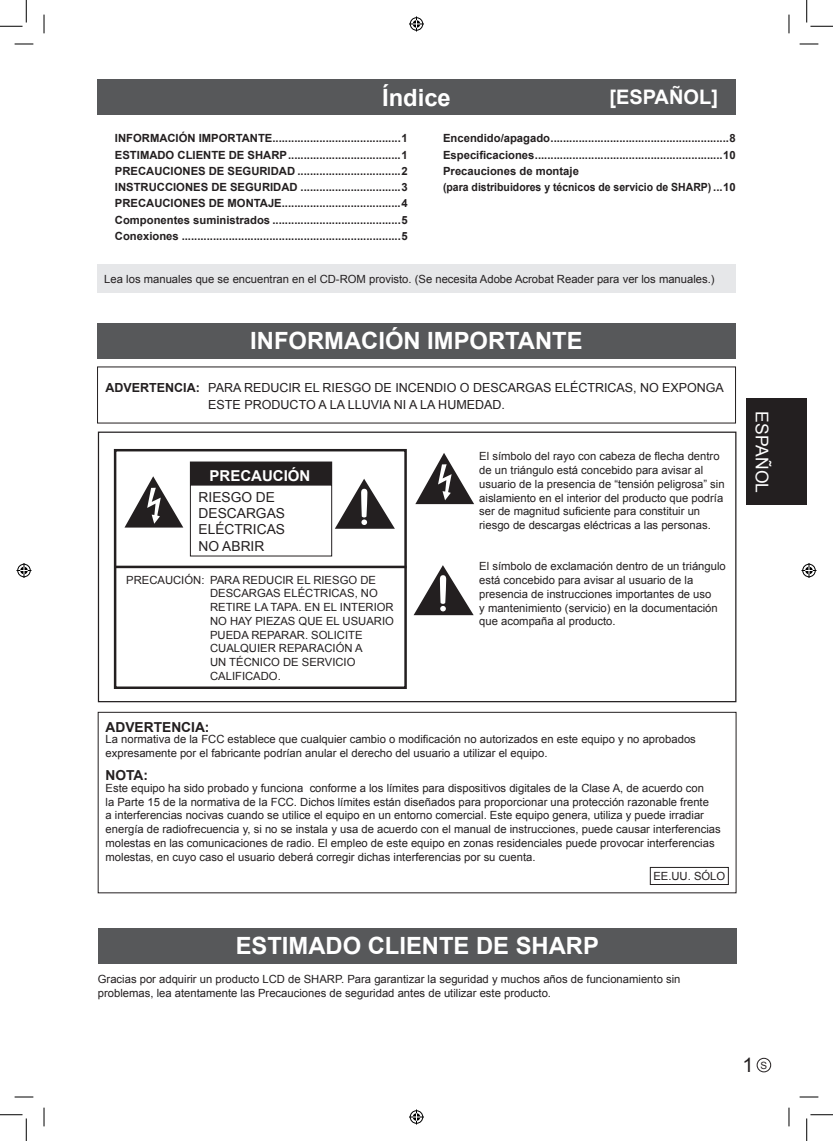
<style>
.page{position:relative;width:833px;height:1141px;background:#fff}
.page>*{position:absolute;margin:0;border:0;box-sizing:border-box;transform-origin:0 0}
.t1{font:700 23.75px "Arial";color:#fff}
.t2{font:700 20px "Arial";color:#fff}
.t3{font:20px "Arial";color:#231f20}
.t4{font:17.5px "Arial";color:#fff}
.t5{font:700 15px "Arial";color:#fff}
.t6{font:13.75px/16.2px "Arial";color:#231f20}
.t7{font:700 13.75px "Arial";color:#231f20}
.t8{font:12.5px/17.5px "Arial";color:#231f20}
.t9{font:11.25px/13.8px "Arial";color:#231f20}
.t10{font:700 11.25px/16.2px "Arial";color:#231f20;text-align:justify}
.s1{font-weight:700}
.s2{font-size:10px}
</style>
<div class="page">
<div style="left:746px;top:398px;width:60px;height:107px;background:#231f20"></div>
<div style="left:756px;top:1057px;width:14px;height:15px;border:1px solid #231f20;border-radius:50%"></div>
<div style="left:98px;top:927px;width:638px;height:36px;background:#57585a"></div>
<div style="left:97px;top:323px;width:638px;height:35px;background:#57585a"></div>
<div style="left:97px;top:79px;width:638px;height:36px;background:#57585a"></div>
<div style="left:98px;top:431px;width:638px;height:271px;border:1px solid #231f20"></div>
<svg style="left:125px;top:476px;width:58px;height:51px"></svg>
<svg style="left:335px;top:478px;width:59px;height:50px"></svg>
<div style="left:114px;top:449px;width:292px;height:240px;border:2px solid #231f20"></div>
<hr style="left:115px;top:565px;width:291px;height:3px;background:#231f20">
<div style="left:190px;top:462px;width:141px;height:22px;background:#231f20"></div>
<div style="left:190px;top:461px;width:142px;height:23px;border:1px solid #231f20"></div>
<div style="left:190px;top:484px;width:142px;height:72px;border:1px solid #231f20"></div>
<svg style="left:415px;top:453px;width:59px;height:51px"></svg>
<svg style="left:413px;top:565px;width:60px;height:50px"></svg>
<div style="left:649px;top:867px;width:79px;height:17px;border:1px solid #231f20"></div>
<div style="left:98px;top:712px;width:638px;height:181px;border:1px solid #231f20"></div>
<div style="left:97px;top:265px;width:638px;height:28px;background:#e6e7e9"></div>
<svg style="left:15px;top:43px;width:18px;height:1px"></svg>
<svg style="left:799px;top:43px;width:18px;height:1px"></svg>
<svg style="left:43px;top:15px;width:1px;height:18px"></svg>
<svg style="left:43px;top:1107px;width:1px;height:19px"></svg>
<svg style="left:789px;top:15px;width:1px;height:18px"></svg>
<svg style="left:789px;top:1107px;width:1px;height:19px"></svg>
<svg style="left:15px;top:44px;width:18px;height:1px"></svg>
<svg style="left:799px;top:44px;width:18px;height:1px"></svg>
<svg style="left:15px;top:1096px;width:18px;height:1px"></svg>
<svg style="left:799px;top:1096px;width:18px;height:1px"></svg>
<svg style="left:44px;top:15px;width:1px;height:18px"></svg>
<svg style="left:44px;top:1107px;width:1px;height:19px"></svg>
<svg style="left:788px;top:15px;width:1px;height:18px"></svg>
<svg style="left:788px;top:1107px;width:1px;height:19px"></svg>
<svg style="left:0;top:0;width:27px;height:27px"></svg>
<svg style="left:0;top:1114px;width:27px;height:26px"></svg>
<svg style="left:806px;top:0;width:26px;height:27px"></svg>
<svg style="left:806px;top:1114px;width:26px;height:26px"></svg>
<div style="left:408px;top:16px;width:16px;height:16px;border:3px solid #fff;border-radius:50%"></div>
<svg style="left:409px;top:16px;width:15px;height:15px"></svg>
<div style="left:408px;top:1109px;width:16px;height:15px;border:3px solid #fff;border-radius:50%"></div>
<svg style="left:409px;top:1109px;width:15px;height:15px"></svg>
<div style="left:16px;top:562px;width:16px;height:16px;border:3px solid #fff;border-radius:50%"></div>
<svg style="left:16px;top:563px;width:15px;height:15px"></svg>
<div style="left:800px;top:562px;width:16px;height:16px;border:3px solid #fff;border-radius:50%"></div>
<svg style="left:801px;top:563px;width:15px;height:15px"></svg>
<h1 class="t1" style="left:382px;top:81px;width:70px">Índice</h1>
<h2 class="t2" style="left:609px;top:84px;width:110px">[ESPAÑOL]</h2>
<p class="t10" style="left:115px;top:130px;width:294px">INFORMACIÓN IMPORTANTE.........................................1<br>ESTIMADO CLIENTE DE SHARP....................................1<br>PRECAUCIONES DE SEGURIDAD .................................2<br>INSTRUCCIONES DE SEGURIDAD ................................3<br>PRECAUCIONES DE MONTAJE......................................4<br>Componentes suministrados .........................................5<br>Conexiones ......................................................................5</p>
<p class="t10" style="left:443px;top:130px;width:294px;text-align:left">Encendido/apagado.........................................................8<br>Especificaciones............................................................10<br>Precauciones de montaje<br>(para distribuidores y técnicos de servicio de SHARP) ...10</p>
<p class="t9" style="left:104px;top:272px;width:611px">Lea los manuales que se encuentran en el CD-ROM provisto. (Se necesita Adobe Acrobat Reader para ver los manuales.)</p>
<h1 class="t1" style="left:250px;top:325px;width:334px">INFORMACIÓN IMPORTANTE</h1>
<p class="t8" style="left:208px;top:378px;width:517px;text-indent:-103px"><span class="s1">ADVERTENCIA:</span> PARA REDUCIR EL RIESGO DE INCENDIO O DESCARGAS ELÉCTRICAS, NO EXPONGA<br>ESTE PRODUCTO A LA LLUVIA NI A LA HUMEDAD.</p>
<h3 class="t5" style="left:209px;top:465px;width:102px">PRECAUCIÓN</h3>
<p class="t6" style="left:198px;top:489px;width:88px">RIESGO DE<br>DESCARGAS<br>ELÉCTRICAS<br>NO ABRIR</p>
<p class="t9" style="left:210px;top:573px;width:185px;text-indent:-84px">PRECAUCIÓN: PARA REDUCIR EL RIESGO DE<br>DESCARGAS ELÉCTRICAS, NO<br>RETIRE LA TAPA. EN EL INTERIOR<br>NO HAY PIEZAS QUE EL USUARIO<br>PUEDA REPARAR. SOLICITE<br>CUALQUIER REPARACIÓN A<br>UN TÉCNICO DE SERVICIO<br>CALIFICADO.</p>
<p class="t9" style="left:479px;top:449px;width:247px">El símbolo del rayo con cabeza de flecha dentro de un triángulo está concebido para avisar al usuario de la presencia de “tensión peligrosa” sin aislamiento en el interior del producto que podría ser de magnitud suficiente para constituir un riesgo de descargas eléctricas a las personas.</p>
<p class="t9" style="left:479px;top:559px;width:248px">El símbolo de exclamación dentro de un triángulo está concebido para avisar al usuario de la presencia de instrucciones importantes de uso<br>y mantenimiento (servicio) en la documentación que acompaña al producto.</p>
<p class="t7" style="left:105px;top:717px;width:105px">ADVERTENCIA:</p>
<p class="t9" style="left:105px;top:732px;width:591px">La normativa de la FCC establece que cualquier cambio o modificación no autorizados en este equipo y no aprobados expresamente por el fabricante podrían anular el derecho del usuario a utilizar el equipo.</p>
<p class="t7" style="left:105px;top:766px;width:44px">NOTA:</p>
<p class="t9" style="left:105px;top:781px;width:616px">Este equipo ha sido probado y funciona conforme a los límites para dispositivos digitales de la Clase A, de acuerdo con<br>la Parte 15 de la normativa de la FCC. Dichos límites están diseñados para proporcionar una protección razonable frente<br>a interferencias nocivas cuando se utilice el equipo en un entorno comercial. Este equipo genera, utiliza y puede irradiar energía de radiofrecuencia y, si no se instala y usa de acuerdo con el manual de instrucciones, puede causar interferencias molestas en las comunicaciones de radio. El empleo de este equipo en zonas residenciales puede provocar interferencias molestas, en cuyo caso el usuario deberá corregir dichas interferencias por su cuenta.</p>
<p class="t9" style="left:653px;top:869px;width:73px">EE.UU. SÓLO</p>
<h3 class="t4" style="left:773px;top:411px;width:83px;rotate:90deg">ESPAÑOL</h3>
<h1 class="t1" style="left:235px;top:929px;width:364px">ESTIMADO CLIENTE DE SHARP</h1>
<p class="t9" style="left:98px;top:972px;width:583px">Gracias por adquirir un producto LCD de SHARP. Para garantizar la seguridad y muchos años de funcionamiento sin problemas, lea atentamente las Precauciones de seguridad antes de utilizar este producto.</p>
<h2 class="t3" style="left:742px;top:1051px;width:26px">1 <span class="s2">S</span></h2>
</div>
